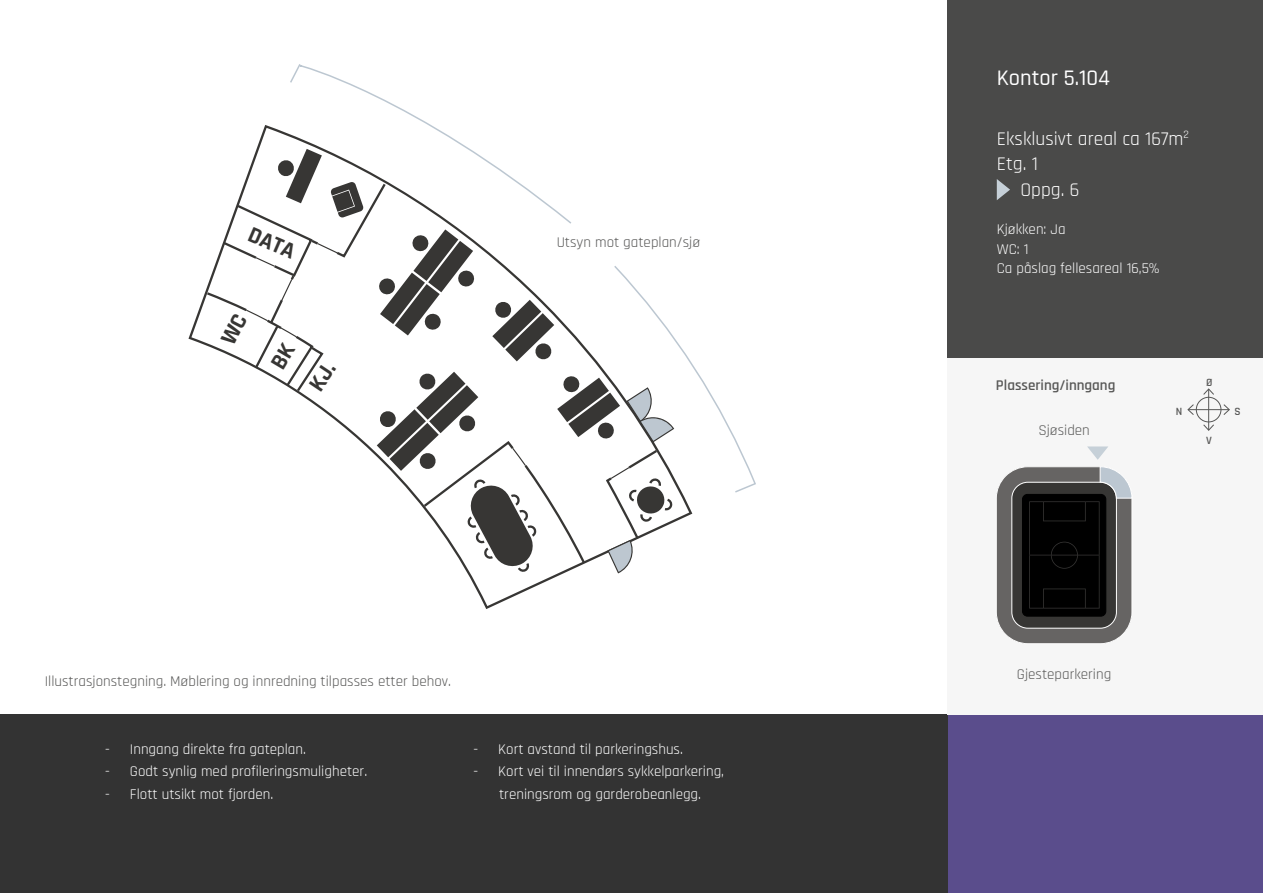
<style>
.page{position:relative;width:1263px;height:893px;background:#fff}
.page>*{position:absolute;margin:0;border:0;box-sizing:border-box;transform-origin:0 0}
.t1{font:700 23.1px "Rajdhani";color:#373634}
.t2{font:500 22.5px "Rajdhani";color:#fff}
.t3{font:19.5px "Rajdhani";color:#fff}
.t4{font:15px/19.5px "Rajdhani";color:#fff}
.t5{font:15px "Rajdhani";color:#575756}
.t6{font:600 15px "Rajdhani";color:#575756}
.t7{font:600 11.25px "Rajdhani";color:#575756}
</style>
<div class="page">
<div style="left:948px;top:714px;width:315px;height:179px;background:#5a4d8c"></div>
<div style="left:0;top:714px;width:948px;height:179px;background:#333"></div>
<div style="left:948px;top:357px;width:315px;height:357px;background:#f6f6f6"></div>
<div style="left:947px;top:0;width:316px;height:357px;background:#4a4a49"></div>
<svg style="left:997px;top:179px;width:13px;height:21px"></svg>
<svg style="left:1087px;top:446px;width:21px;height:14px"></svg>
<svg style="left:289px;top:64px;width:181px;height:85px"></svg>
<svg style="left:996px;top:466px;width:136px;height:178px;background:#403f3f"></svg>
<div style="left:1196px;top:397px;width:25px;height:25px;border:1px solid #575756;border-radius:50%"></div>
<hr style="left:1188px;top:409px;width:41px;height:1px;background:#575756">
<svg style="left:1187px;top:404px;width:8px;height:11px"></svg>
<svg style="left:1222px;top:404px;width:8px;height:11px"></svg>
<hr style="left:1208px;top:389px;width:1px;height:41px;background:#575756">
<svg style="left:1203px;top:423px;width:11px;height:8px"></svg>
<svg style="left:1203px;top:388px;width:11px;height:8px"></svg>
<svg style="left:204px;top:149px;width:552px;height:425px"></svg>
<h1 class="t1" style="left:255px;top:220px;width:50px;rotate:23deg">DATA</h1>
<p class="t5" style="left:557px;top:234px;width:145px">Utsyn mot gateplan/sjø</p>
<p class="t5" style="left:45px;top:672px;width:408px">Illustrasjonstegning. Møblering og innredning tilpasses etter behov.</p>
<p class="t4" style="left:105px;top:740px;width:202px">- Inngang direkte fra gateplan.</p>
<p class="t4" style="left:105px;top:762px;width:263px">- Godt synlig med profileringsmuligheter.</p>
<p class="t4" style="left:105px;top:785px;width:170px">- Flott utsikt mot fjorden.</p>
<p class="t4" style="left:474px;top:740px;width:211px">- Kort avstand til parkeringshus.</p>
<p class="t4" style="left:474px;top:761px;width:252px;line-height:22.5px;text-align:center">- Kort vei til innendørs sykkelparkering, treningsrom og garderobeanlegg.</p>
<h2 class="t2" style="left:997px;top:65px;width:115px">Kontor 5.104</h2>
<h3 class="t3" style="left:997px;top:127px;width:194px">Eksklusivt areal ca 167m<sup>2</sup></h3>
<h3 class="t3" style="left:997px;top:153px;width:43px">Etg. 1</h3>
<h3 class="t3" style="left:1020px;top:178px;width:60px">Oppg. 6</h3>
<p class="t4" style="left:997px;top:220px;width:164px">Kjøkken: Ja<br>WC: 1<br>Ca påslag fellesareal 16,5%</p>
<p class="t6" style="left:996px;top:376px;width:121px">Plassering/inngang</p>
<p class="t5" style="left:1038px;top:422px;width:53px">Sjøsiden</p>
<p class="t7" style="left:1206px;top:376px;width:8px">Ø</p>
<p class="t7" style="left:1176px;top:405px;width:8px">N</p>
<p class="t7" style="left:1234px;top:405px;width:8px">S</p>
<p class="t7" style="left:1206px;top:434px;width:7px">V</p>
<p class="t5" style="left:1017px;top:665px;width:96px">Gjesteparkering</p>
</div>
